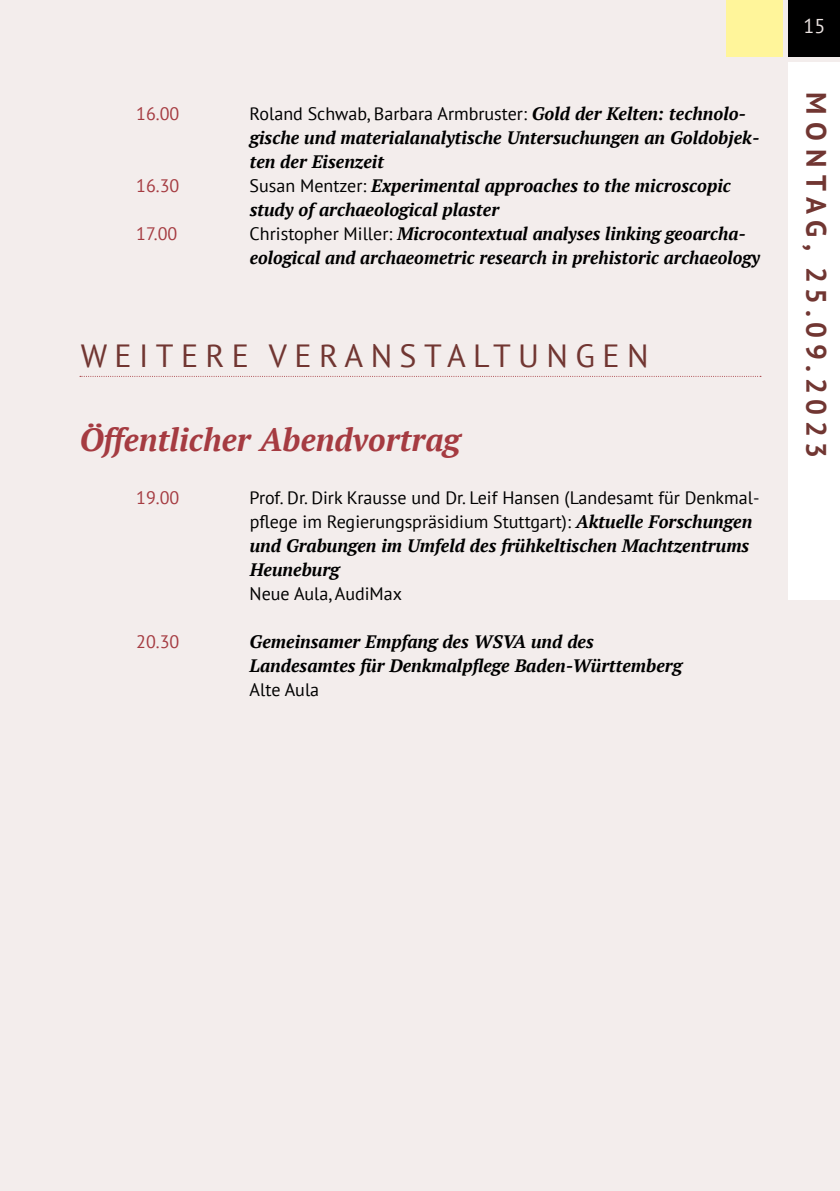
<style>
.page{position:relative;width:840px;height:1191px;background:#fff}
.page>*{position:absolute;margin:0;border:0;box-sizing:border-box;transform-origin:0 0}
.t1{font:italic 700 32px "PT Serif";color:#a53b41}
.t2{font:32px "PT Sans";letter-spacing:.23em;color:#713632}
.t3{font:700 28px "PT Sans";letter-spacing:.2em;color:#713632}
.t4{font:20px "PT Sans";color:#ebe3e1}
.t5{font:italic 700 18px/24px "PT Serif";color:#000}
.t6{font:18px/24px "PT Sans";color:#000}
.t7{font:18px "PT Sans";color:#a53b41}
.s1{font-family:"PT Serif";font-weight:700;font-style:italic}
.s2{font-family:"PT Sans";font-weight:400;font-style:normal}
</style>
<div class="page">
<div style="left:0;top:0;width:839px;height:1191px;background:#f3edec"></div>
<div style="left:788px;top:62px;width:51px;height:538px;background:#fff"></div>
<div style="left:788px;top:0;width:51px;height:57px;background:#000"></div>
<svg style="left:80px;top:376px;width:680px;height:1px"></svg>
<div style="left:726px;top:0;width:56px;height:57px;background:#fff59a"></div>
<p class="t7" style="left:136px;top:102px;width:45px">16.00</p>
<p class="t6" style="left:249px;top:101px;width:497px">Roland Schwab, Barbara Armbruster: <span class="s1">Gold der Kelten: technolo-</span></p>
<p class="t5" style="left:249px;top:125px;width:511px">gische und materialanalytische Untersuchungen an Goldobjek&shy;ten der Eisenzeit</p>
<p class="t7" style="left:136px;top:174px;width:45px">16.30</p>
<p class="t5" style="left:249px;top:173px;width:482px"><span class="s2">Susan Mentzer:</span> Experimental approaches to the microscopic study of archaeological plaster</p>
<p class="t7" style="left:136px;top:222px;width:43px">17.00</p>
<p class="t5" style="left:249px;top:221px;width:511px"><span class="s2">Christopher Miller:</span> Microcontextual analyses linking geoarcha&shy;eological and archaeometric research in prehistoric archaeology</p>
<h1 class="t2" style="left:81px;top:335px;width:569px">WEITERE VERANSTALTUNGEN</h1>
<h1 class="t1" style="left:79px;top:418px;width:382px">Öffentlicher Abendvortrag</h1>
<p class="t7" style="left:136px;top:486px;width:45px">19.00</p>
<p class="t6" style="left:249px;top:485px;width:511px">Prof. Dr. Dirk Krausse und Dr. Leif Hansen (Landesamt für Denkmal&shy;pflege im Regierungspräsidium Stuttgart): <span class="s1">Aktuelle Forschungen</span></p>
<p class="t5" style="left:249px;top:533px;width:501px">und Grabungen im Umfeld des frühkeltischen Machtzentrums<br>Heuneburg</p>
<p class="t6" style="left:249px;top:581px;width:154px">Neue Aula, AudiMax</p>
<p class="t7" style="left:136px;top:630px;width:45px">20.30</p>
<p class="t5" style="left:249px;top:629px;width:434px">Gemeinsamer Empfang des WSVA und des<br>Landesamtes für Denkmalpflege Baden-Württemberg</p>
<p class="t6" style="left:249px;top:677px;width:71px">Alte Aula</p>
<p class="t4" style="left:803px;top:13px;width:23px">15</p>
<h2 class="t3" style="left:834px;top:92px;width:368px;rotate:90deg">MONTAG, 25.09.2023</h2>
</div>
